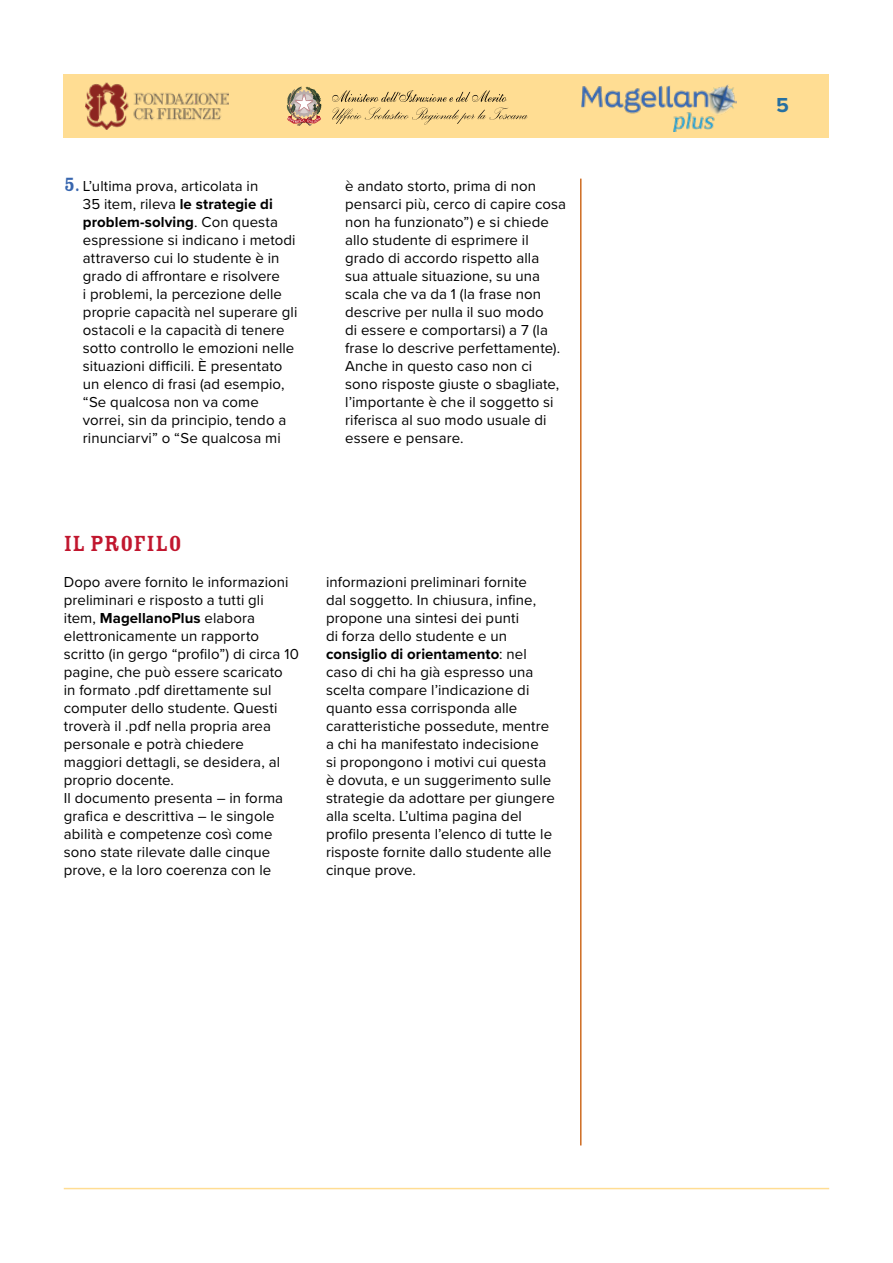
<style>
.page{position:relative;width:893px;height:1263px;background:#fff}
.page>*{position:absolute;margin:0;border:0;box-sizing:border-box;transform-origin:0 0}
.t1{font:24px "Rosewood Std Fill";letter-spacing:.005em;color:#c1162e}
.t2{font:700 21px "Proxima Nova";color:#2770a1}
.t3{font:15px/18px "Proxima Nova";letter-spacing:.005em;color:#000}
.s1{font-family:"Rosewood Std Fill";font-size:21px;color:#3866af}
.s2{font-weight:700}
</style>
<div class="page">
<div style="left:64px;top:74px;width:765px;height:64px;background:#ffdd93"></div>
<img style="left:85px;top:83px;width:144px;height:47px">
<svg style="left:332px;top:90px;width:196px;height:35px"></svg>
<svg style="left:287px;top:87px;width:34px;height:39px"></svg>
<img style="left:582px;top:85px;width:155px;height:47px">
<hr style="left:580px;top:179px;width:1px;height:966px;background:#ce6b20">
<hr style="left:64px;top:1188px;width:765px;height:1px;background:#ffdd93">
<p class="t3" style="left:83px;top:177px;width:216px;text-indent:-19px"><span class="s1">5.</span> L’ultima prova, articolata in<br>35 item, rileva <span class="s2">le strategie di problem-solving</span>. Con questa espressione si indicano i metodi attraverso cui lo studente è in grado di affrontare e risolvere<br>i problemi, la percezione delle proprie capacità nel superare gli ostacoli e la capacità di tenere sotto controllo le emozioni nelle situazioni difficili. È presentato un elenco di frasi (ad esempio, “Se qualcosa non va come vorrei, sin da principio, tendo a rinunciarvi” o “Se qualcosa mi</p>
<p class="t3" style="left:345px;top:177px;width:223px">è andato storto, prima di non pensarci più, cerco di capire cosa non ha funzionato”) e si chiede allo studente di esprimere il grado di accordo rispetto alla sua attuale situazione, su una scala che va da 1 (la frase non descrive per nulla il suo modo<br>di essere e comportarsi) a 7 (la frase lo descrive perfettamente).<br>Anche in questo caso non ci sono risposte giuste o sbagliate, l’importante è che il soggetto si riferisca al suo modo usuale di essere e pensare.</p>
<h1 class="t1" style="left:64px;top:531px;width:120px">IL PROFILO</h1>
<p class="t3" style="left:64px;top:573px;width:237px">Dopo avere fornito le informazioni preliminari e risposto a tutti gli item, <span class="s2">MagellanoPlus</span> elabora elettronicamente un rapporto scritto (in gergo “profilo”) di circa 10 pagine, che può essere scaricato<br>in formato .pdf direttamente sul computer dello studente. Questi troverà il .pdf nella propria area personale e potrà chiedere maggiori dettagli, se desidera, al proprio docente.<br>Il documento presenta – in forma grafica e descrittiva – le singole abilità e competenze così come sono state rilevate dalle cinque prove, e la loro coerenza con le</p>
<p class="t3" style="left:326px;top:573px;width:230px">informazioni preliminari fornite<br>dal soggetto. In chiusura, infine, propone una sintesi dei punti<br>di forza dello studente e un <span class="s2">consiglio di orientamento</span>: nel caso di chi ha già espresso una scelta compare l’indicazione di quanto essa corrisponda alle caratteristiche possedute, mentre a chi ha manifestato indecisione<br>si propongono i motivi cui questa è dovuta, e un suggerimento sulle strategie da adottare per giungere alla scelta. L’ultima pagina del profilo presenta l’elenco di tutte le risposte fornite dallo studente alle cinque prove.</p>
<h2 class="t2" style="left:776px;top:90px;width:14px">5</h2>
</div>
